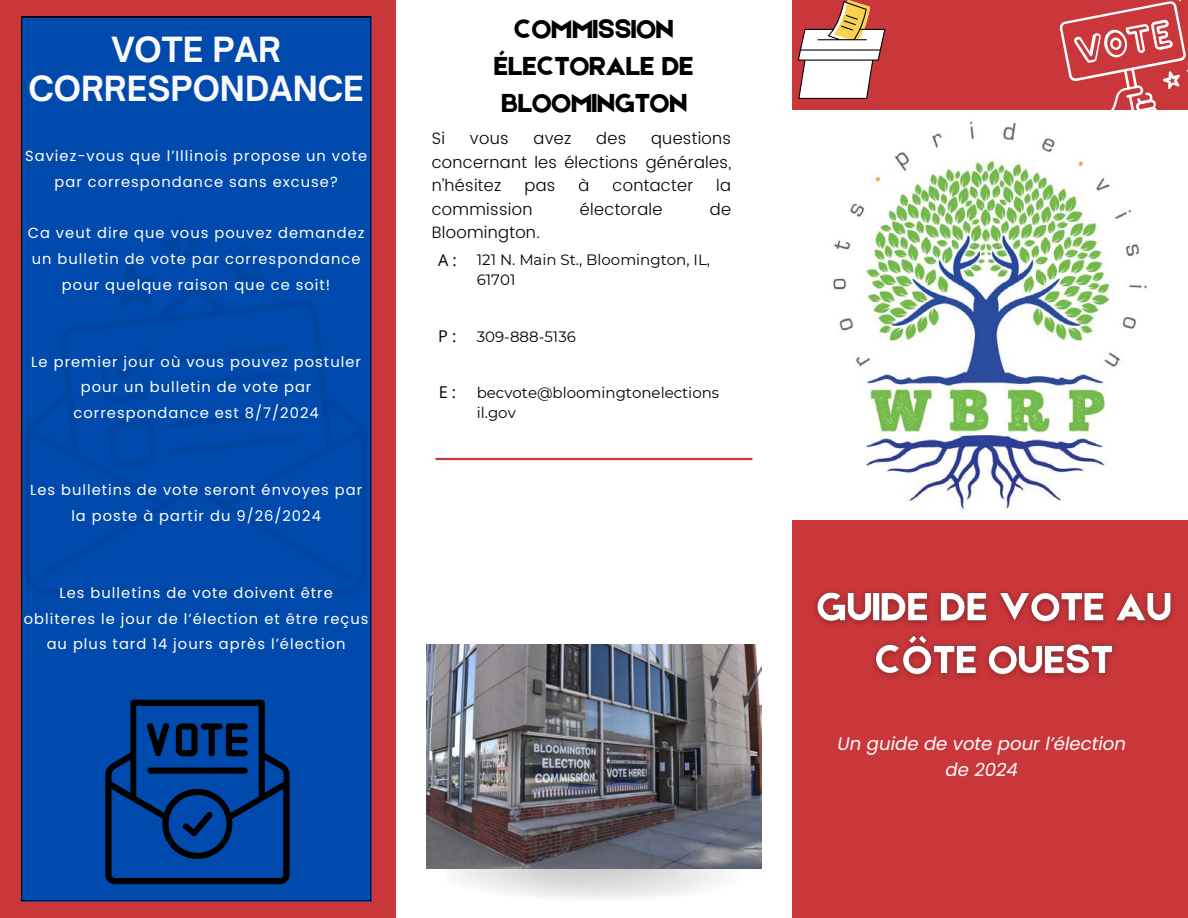
<style>
.page{position:relative;width:1188px;height:918px;background:#c9373b}
.page>*{position:absolute;margin:0;border:0;box-sizing:border-box;transform-origin:0 0}
.t1{font:700 33.15px/39.3px "Open Sauce One";color:#fafafa;text-align:center}
.t2{font:27.75px/36.9px "Etna";color:#000;text-align:center}
.t3{font:italic 18.15px/25.8px "Poppins";color:#fff;text-align:center}
.t4{font:300 16.5px/23.7px "Poppins";letter-spacing:.02em;color:#000;text-align:justify}
.t5{font:16.2px "Open Sans";color:#000}
.t6{font:15px/20.2px "Montserrat";color:#000}
.t7{font:14.7px/25.7px "Poppins";letter-spacing:.07em;color:#fff;text-align:center}
</style>
<div class="page">
<div style="left:396px;top:0;width:396px;height:918px;background:#fff"></div>
<img style="left:447px;top:868px;width:293px;height:30px">
<hr style="left:436px;top:458px;width:316px;height:2px;background:#c9373b">
<img style="left:792px;top:110px;width:396px;height:410px">
<div style="left:21px;top:17px;width:350px;height:884px;background:#004aad"></div>
<svg style="left:1059px;top:0;width:129px;height:146px"></svg>
<svg style="left:798px;top:0;width:87px;height:99px"></svg>
<svg style="left:105px;top:700px;width:185px;height:184px;background:#00367f"></svg>
<div style="left:24px;top:391px;width:343px;height:204px;background:#0047a6"></div>
<svg style="left:26px;top:222px;width:340px;height:360px;background:#0049ab"></svg>
<img style="left:426px;top:645px;width:335px;height:223px">
<img style="left:815px;top:591px;width:359px;height:87px">
<h3 class="t1" style="left:28px;top:29px;width:337px">VOTE PAR<br>CORRESPONDANCE</h3>
<h4 class="t7" style="left:25px;top:143px;width:344px">Saviez-vous que l’Illinois propose un vote par correspondance sans excuse?</h4>
<p class="t7" style="left:28px;top:220px;width:338px">Ca veut dire que vous pouvez demandez un bulletin de vote par correspondance pour quelque raison que ce soit!</p>
<h5 class="t7" style="left:31px;top:349px;width:331px">Le premier jour où vous pouvez postuler pour un bulletin de vote par correspondance est 8/7/2024</h5>
<h5 class="t7" style="left:30px;top:477px;width:334px">Les bulletins de vote seront énvoyes par la poste à partir du 9/26/2024</h5>
<h5 class="t7" style="left:24px;top:580px;width:346px">Les bulletins de vote doivent être obliteres le jour de l’élection et être reçus au plus tard 14 jours après l’élection</h5>
<p class="t2" style="left:494px;top:9px;width:201px">COMMISSION<br>ÉLECTORALE DE<br>BLOOMINGTON</p>
<p class="t4" style="left:432px;top:126px;width:301px;text-indent:219px">questions concernant les élections générales, n’hésitez</p>
<p class="t4" style="left:432px;top:126px;width:15px">Si</p>
<p class="t4" style="left:470px;top:126px;width:40px">vous</p>
<p class="t4" style="left:533px;top:126px;width:39px">avez</p>
<p class="t4" style="left:596px;top:126px;width:32px">des</p>
<p class="t4" style="left:525px;top:174px;width:33px">pas</p>
<p class="t4" style="left:579px;top:174px;width:12px">à</p>
<p class="t4" style="left:613px;top:174px;width:82px">contacter</p>
<p class="t4" style="left:716px;top:174px;width:16px">la</p>
<p class="t4" style="left:432px;top:197px;width:102px">commission</p>
<p class="t4" style="left:580px;top:197px;width:84px">électorale</p>
<p class="t4" style="left:710px;top:197px;width:23px">de</p>
<p class="t4" style="left:432px;top:221px;width:110px">Bloomington.</p>
<p class="t5" style="left:438px;top:249px;width:20px">A :</p>
<p class="t6" style="left:477px;top:249px;width:235px">121 N. Main St., Bloomington, IL,<br>61701</p>
<p class="t5" style="left:438px;top:325px;width:20px">P :</p>
<p class="t6" style="left:477px;top:326px;width:101px">309-888-5136</p>
<p class="t5" style="left:439px;top:381px;width:19px">E :</p>
<p class="t6" style="left:477px;top:383px;width:244px">becvote@bloomingtonelections il.gov</p>
<p class="t3" style="left:838px;top:730px;width:290px">Un guide de vote pour l’élection de 2024</p>
</div>
